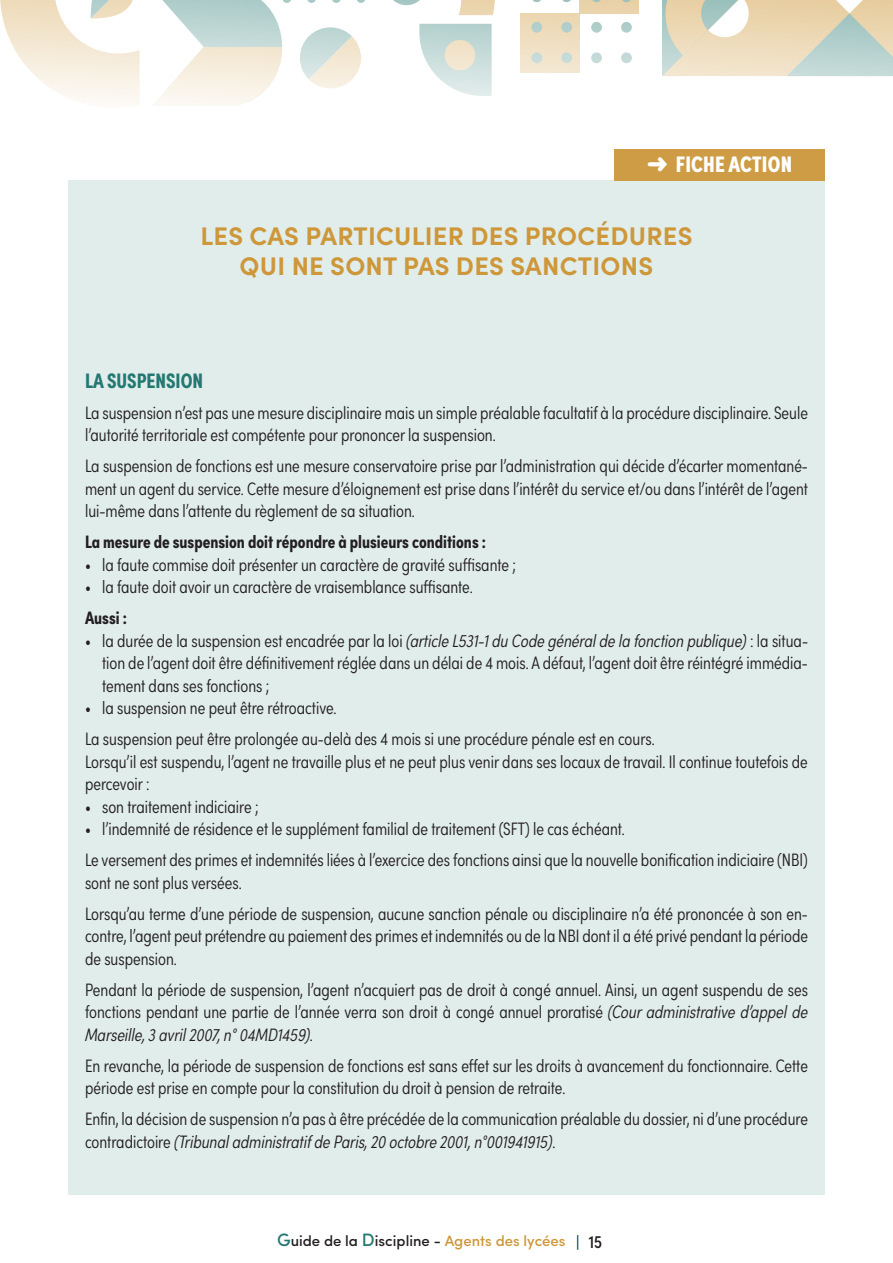
<style>
.page{position:relative;width:893px;height:1263px;background:#fff}
.page>*{position:absolute;margin:0;border:0;box-sizing:border-box;transform-origin:0 0}
.t1{font:700 25.5px/30.6px "Sofia Pro";letter-spacing:.01em;color:#cd973a;text-align:center}
.t2{font:900 22.5px "Sofia Pro Condensed";letter-spacing:.01em;color:#fff}
.t3{font:700 21px "Sofia Pro Condensed";color:#237872}
.t4{font:300 18px/22.5px "Sofia Pro Condensed";color:#231f20}
.t5{font:700 18px "Sofia Pro Condensed";color:#231f20}
.t6{font:500 18px "Sofia Pro Condensed";color:#231f20}
.t7{font:500 15px "Sofia Pro";color:#231f20}
.s1{font-style:italic}
.s2{font-size:18px;color:#237872}
.s3{color:#cd973a}
</style>
<div class="page">
<svg style="left:577px;top:1235px;width:1px;height:15px"></svg>
<div style="left:520px;top:13px;width:60px;height:60px;background:linear-gradient(to bottom,#ebd5b0,#f4e8d3)"></div>
<div style="left:580px;top:0;width:59px;height:13px;background:#e9d2a9"></div>
<svg style="left:662px;top:0;width:231px;height:76px;background:#ded9c1"></svg>
<svg style="left:393px;top:0;width:102px;height:16px"></svg>
<svg style="left:419px;top:24px;width:73px;height:72px"></svg>
<div style="left:445px;top:40px;width:30px;height:30px;background:#f2e4cc;border-radius:50%"></div>
<svg style="left:154px;top:0;width:137px;height:106px"></svg>
<svg style="left:307px;top:0;width:9px;height:3px"></svg>
<svg style="left:332px;top:0;width:9px;height:3px"></svg>
<svg style="left:357px;top:0;width:8px;height:3px"></svg>
<svg style="left:0;top:0;width:140px;height:104px"></svg>
<div style="left:531px;top:52px;width:11px;height:11px;background:#c7dcd9;border-radius:50%"></div>
<div style="left:531px;top:22px;width:11px;height:11px;background:#b2cfcc;border-radius:50%"></div>
<svg style="left:532px;top:0;width:9px;height:2px"></svg>
<div style="left:561px;top:52px;width:11px;height:11px;background:#c5dbd9;border-radius:50%"></div>
<div style="left:561px;top:22px;width:11px;height:11px;background:#b1cecb;border-radius:50%"></div>
<svg style="left:562px;top:0;width:9px;height:2px"></svg>
<div style="left:591px;top:52px;width:11px;height:11px;background:#c5dbd8;border-radius:50%"></div>
<div style="left:591px;top:22px;width:11px;height:11px;background:#b0cecb;border-radius:50%"></div>
<svg style="left:592px;top:0;width:9px;height:2px"></svg>
<div style="left:621px;top:52px;width:11px;height:11px;background:#c3d9d7;border-radius:50%"></div>
<div style="left:621px;top:22px;width:11px;height:11px;background:#afcdca;border-radius:50%"></div>
<svg style="left:622px;top:0;width:9px;height:2px"></svg>
<svg style="left:300px;top:27px;width:61px;height:61px"></svg>
<div style="left:68px;top:181px;width:757px;height:1014px;background:#e1edeb"></div>
<div style="left:614px;top:149px;width:211px;height:32px;background:#ce9c45"></div>
<p class="t2" style="left:676px;top:147px;width:118px">FICHE ACTION</p>
<h1 class="t1" style="left:200px;top:218px;width:494px">LES CAS PARTICULIER DES PROCÉDURES<br>QUI NE SONT PAS DES SANCTIONS</h1>
<p class="t3" style="left:85px;top:364px;width:120px">LA SUSPENSION</p>
<p class="t4" style="left:85px;top:400px;width:724px">La suspension n’est pas une mesure disciplinaire mais un simple préalable facultatif à la procédure disciplinaire. Seule l’autorité territoriale est compétente pour prononcer la suspension.</p>
<p class="t4" style="left:85px;top:454px;width:725px;text-align:justify">La suspension de fonctions est une mesure conservatoire prise par l’administration qui décide d’écarter momentané&shy;ment un agent du service. Cette mesure d’éloignement est prise dans l’intérêt du service et/ou dans l’intérêt de l’agent lui-même dans l’attente du règlement de sa situation.</p>
<p class="t5" style="left:85px;top:528px;width:402px">La mesure de suspension doit répondre à plusieurs conditions :</p>
<p class="t4" style="left:85px;top:552px;width:432px">• la faute commise doit présenter un caractère de gravité suffisante ;</p>
<p class="t4" style="left:85px;top:575px;width:389px">• la faute doit avoir un caractère de vraisemblance suffisante.</p>
<p class="t5" style="left:85px;top:604px;width:43px">Aussi :</p>
<p class="t4" style="left:102px;top:628px;width:707px;text-align:justify;text-indent:-17px">• la durée de la suspension est encadrée par la loi <span class="s1">(article L531-1 du Code général de la fonction publique)</span> : la situa&shy;tion de l’agent doit être définitivement réglée dans un délai de 4 mois. A défaut, l’agent doit être réintégré immédia&shy;tement dans ses fonctions ;</p>
<p class="t4" style="left:85px;top:691px;width:571px;line-height:31px">• la suspension ne peut être rétroactive.<br>La suspension peut être prolongée au-delà des 4 mois si une procédure pénale est en cours.</p>
<p class="t4" style="left:85px;top:749px;width:724px">Lorsqu’il est suspendu, l’agent ne travaille plus et ne peut plus venir dans ses locaux de travail. Il continue toutefois de percevoir :</p>
<p class="t4" style="left:85px;top:794px;width:175px">• son traitement indiciaire ;</p>
<p class="t4" style="left:85px;top:812px;width:724px;line-height:31px">• l’indemnité de résidence et le supplément familial de traitement (SFT) le cas échéant.<br>Le versement des primes et indemnités liées à l’exercice des fonctions ainsi que la nouvelle bonification indiciaire (NBI)</p>
<p class="t4" style="left:85px;top:866px;width:724px;line-height:31px">sont ne sont plus versées.<br>Lorsqu’au terme d’une période de suspension, aucune sanction pénale ou disciplinaire n’a été prononcée à son en-</p>
<p class="t4" style="left:85px;top:924px;width:724px">contre, l’agent peut prétendre au paiement des primes et indemnités ou de la NBI dont il a été privé pendant la période de suspension.</p>
<p class="t4" style="left:85px;top:977px;width:724px;text-align:justify">Pendant la période de suspension, l’agent n’acquiert pas de droit à congé annuel. Ainsi, un agent suspendu de ses fonctions pendant une partie de l’année verra son droit à congé annuel proratisé <span class="s1">(Cour administrative d’appel de Marseille, 3 avril 2007, n° 04MD1459)</span>.</p>
<p class="t4" style="left:85px;top:1053px;width:724px">En revanche, la période de suspension de fonctions est sans effet sur les droits à avancement du fonctionnaire. Cette période est prise en compte pour la constitution du droit à pension de retraite.</p>
<p class="t4" style="left:85px;top:1107px;width:724px">Enfin, la décision de suspension n’a pas à être précédée de la communication préalable du dossier, ni d’une procédure contradictoire <span class="s1">(Tribunal administratif de Paris, 20 octobre 2001, n°001941915)</span>.</p>
<p class="t7" style="left:277px;top:1230px;width:290px"><span class="s2">G</span>uide de la <span class="s2">D</span>iscipline - <span class="s3">Agents des lycées</span></p>
<p class="t6" style="left:589px;top:1228px;width:15px">15</p>
</div>
